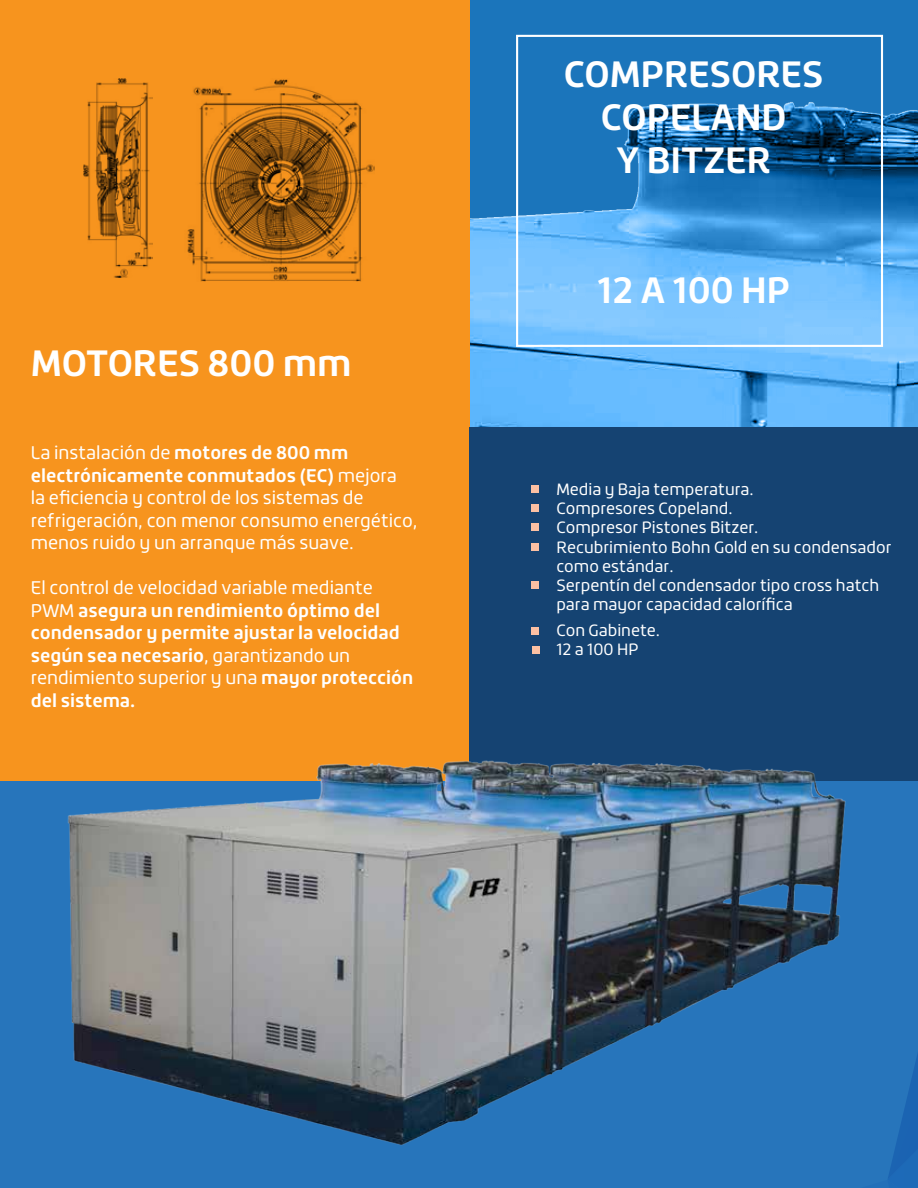
<style>
.page{position:relative;width:918px;height:1188px;background:#fff}
.page>*{position:absolute;margin:0;border:0;box-sizing:border-box;transform-origin:0 0}
.t1{font:700 36px/43.2px "Roihu";color:#fff;text-align:center}
.t2{font:700 18px/22.5px "Roihu";color:#fff}
.t3{font:18px/22.5px "Roihu";color:#fff}
.t4{font:16.05px/19.2px "Roihu";color:#fff}
.s1{font-weight:700}
.s2{font-weight:400}
</style>
<div class="page">
<div style="left:0;top:428px;width:918px;height:760px;background:#2775bb"></div>
<svg style="left:888px;top:1054px;width:30px;height:134px"></svg>
<div style="left:0;top:0;width:470px;height:780px;background:#f7941e"></div>
<div style="left:470px;top:427px;width:448px;height:353px;background:#154372"></div>
<svg style="left:470px;top:0;width:448px;height:427px;background:#4093d4"></svg>
<div style="left:516px;top:35px;width:367px;height:312px;border:2px solid #fff"></div>
<div style="left:531px;top:485px;width:8px;height:8px;background:#fbc0a3"></div>
<div style="left:531px;top:505px;width:8px;height:7px;background:#fbc0a3"></div>
<div style="left:531px;top:523px;width:8px;height:8px;background:#fbc0a3"></div>
<img style="left:58px;top:541px;width:824px;height:605px">
<img style="left:83px;top:79px;width:69px;height:198px">
<img style="left:187px;top:79px;width:187px;height:203px">
<h1 class="t1" style="left:31px;top:342px;width:322px">MOTORES 800 mm</h1>
<p class="t3" style="left:31px;top:442px;width:388px">La instalación de <span class="s1">motores de 800 mm electrónicamente conmutados (EC)</span> mejora<br>la eficiencia y control de los sistemas de refrigeración, con menor consumo energético, menos ruido y un arranque más suave.</p>
<p class="t2" style="left:31px;top:577px;width:384px"><span class="s2">El control de velocidad variable mediante PWM</span> asegura un rendimiento óptimo del condensador y permite ajustar la velocidad según sea necesario<span class="s2">, garantizando un rendimiento superior y una</span> mayor protección del sistema.</p>
<h1 class="t1" style="left:564px;top:53px;width:261px">COMPRESORES<br>COPELAND<br>Y BITZER</h1>
<h1 class="t1" style="left:598px;top:269px;width:194px">12 A 100 HP</h1>
<p class="t4" style="left:556px;top:480px;width:337px">Media y Baja temperatura.<br>Compresores Copeland.<br>Compresor Pistones Bitzer.<br>Recubrimiento Bohn Gold en su condensador como estándar.<br>Serpentín del condensador tipo cross hatch para mayor capacidad calorífica</p>
<p class="t4" style="left:556px;top:621px;width:105px">Con Gabinete.<br>12 a 100 HP</p>
</div>
